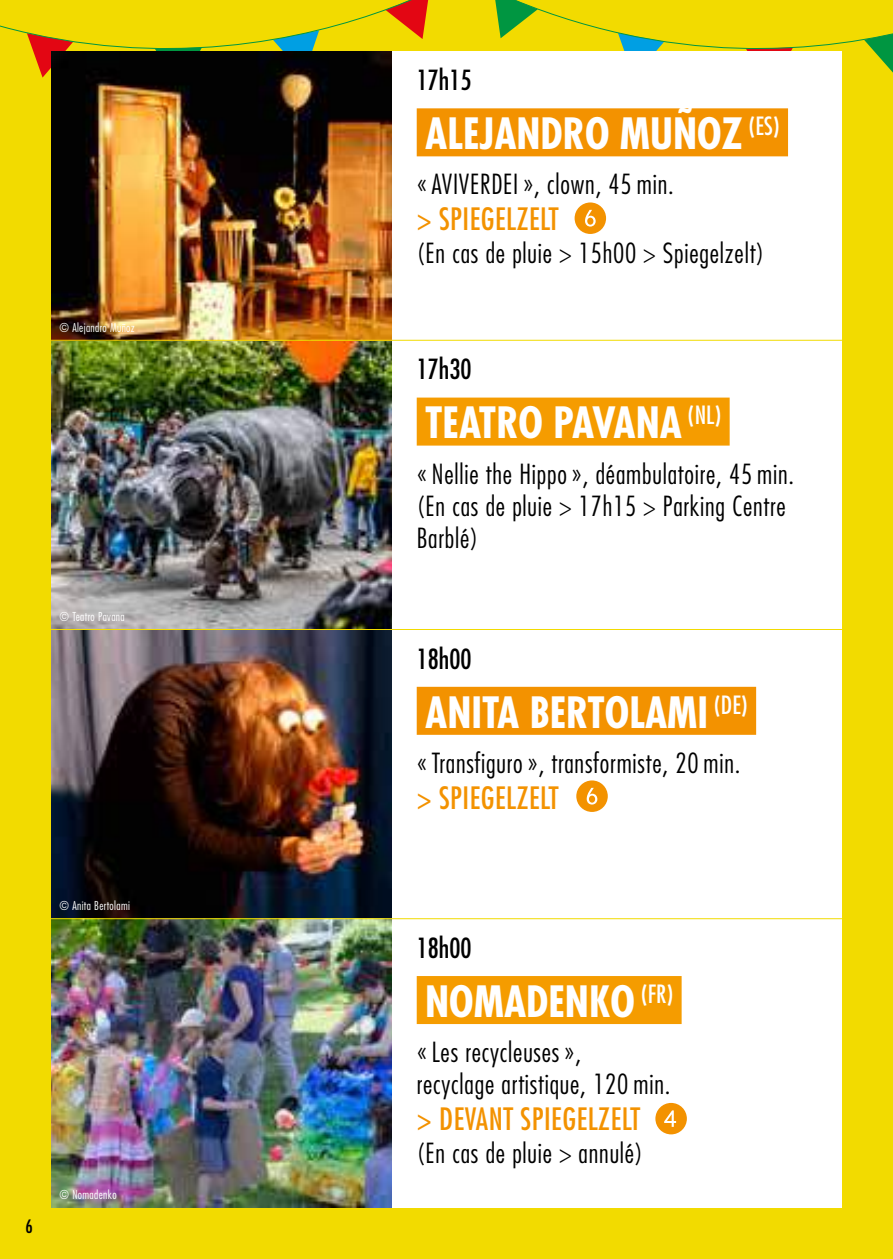
<style>
.page{position:relative;width:893px;height:1259px;background:#f2db00}
.page>*{position:absolute;margin:0;border:0;box-sizing:border-box;transform-origin:0 0}
.t1{font:700 condensed 42px "Futura";color:#fff}
.t2{font:condensed 30px "Futura";letter-spacing:.02em;color:#f39200}
.t3{font:300 condensed 27px/32.4px "Futura";letter-spacing:.03em;color:#000}
.t4{font:condensed 27px "Futura";color:#000}
.t5{font:condensed 18px "Futura";color:#000}
.t6{font:300 condensed 12px "Futura";letter-spacing:.03em;color:#fff}
</style>
<div class="page">
<svg style="left:495px;top:0;width:398px;height:73px"></svg>
<svg style="left:0;top:0;width:429px;height:78px"></svg>
<div style="left:51px;top:51px;width:791px;height:1157px;background:#fff"></div>
<div style="left:417px;top:976px;width:265px;height:48px;background:#f59c00"></div>
<div style="left:417px;top:687px;width:339px;height:48px;background:#f39200"></div>
<div style="left:417px;top:397px;width:313px;height:48px;background:#f59c00"></div>
<img style="left:51px;top:51px;width:340px;height:1157px">
<div style="left:655px;top:1103px;width:32px;height:31px;background:#f39200;border-radius:50%"></div>
<svg style="left:664px;top:1110px;width:12px;height:17px"></svg>
<div style="left:576px;top:780px;width:32px;height:32px;background:#f39200;border-radius:50%"></div>
<svg style="left:587px;top:788px;width:10px;height:16px"></svg>
<div style="left:417px;top:108px;width:371px;height:48px;background:#f39200"></div>
<div style="left:575px;top:202px;width:31px;height:32px;background:#f39200;border-radius:50%"></div>
<svg style="left:585px;top:210px;width:11px;height:16px"></svg>
<hr style="left:51px;top:629px;width:791px;height:1px;background:#f2db00">
<hr style="left:51px;top:918px;width:791px;height:1px;background:#f2db00">
<hr style="left:51px;top:340px;width:791px;height:1px;background:#f2db00">
<p class="t6" style="left:60px;top:320px;width:77px">© Alejandro Muñoz</p>
<p class="t6" style="left:60px;top:609px;width:67px">© Teatro Pavana</p>
<p class="t6" style="left:60px;top:898px;width:72px">© Anita Bertolami</p>
<p class="t5" style="left:26px;top:1215px;width:9px">6</p>
<p class="t6" style="left:60px;top:1187px;width:59px">© Nomadenko</p>
<p class="t4" style="left:417px;top:63px;width:56px">17h15</p>
<h1 class="t1" style="left:425px;top:107px;width:356px">ALEJANDRO MUÑOZ <sup>(ES)</sup></h1>
<p class="t3" style="left:417px;top:168px;width:258px">«AVIVERDEI », clown, 45 min.</p>
<p class="t2" style="left:417px;top:200px;width:143px">&gt; SPIEGELZELT</p>
<p class="t3" style="left:417px;top:236px;width:349px">(En cas de pluie &gt; 15h00 &gt; Spiegelzelt)</p>
<p class="t4" style="left:417px;top:352px;width:56px">17h30</p>
<h1 class="t1" style="left:425px;top:396px;width:297px">TEATRO PAVANA <sup>(NL)</sup></h1>
<p class="t3" style="left:417px;top:457px;width:379px">« Nellie the Hippo », déambulatoire, 45 min. (En cas de pluie &gt; 17h15 &gt; Parking Centre<br>Barblé)</p>
<p class="t4" style="left:417px;top:642px;width:56px">18h00</p>
<h1 class="t1" style="left:425px;top:685px;width:324px">ANITA BERTOLAMI <sup>(DE)</sup></h1>
<p class="t3" style="left:417px;top:746px;width:325px">«Transfiguro», transformiste, 20 min.</p>
<p class="t2" style="left:417px;top:779px;width:143px">&gt; SPIEGELZELT</p>
<p class="t4" style="left:417px;top:931px;width:56px">18h00</p>
<h1 class="t1" style="left:425px;top:974px;width:249px">NOMADENKO <sup>(FR)</sup></h1>
<p class="t3" style="left:417px;top:1035px;width:255px">«Les recycleuses»,<br>recyclage artistique, 120 min.</p>
<p class="t2" style="left:417px;top:1100px;width:225px">&gt; DEVANT SPIEGELZELT</p>
<p class="t3" style="left:417px;top:1136px;width:228px">(En cas de pluie &gt; annulé)</p>
</div>
